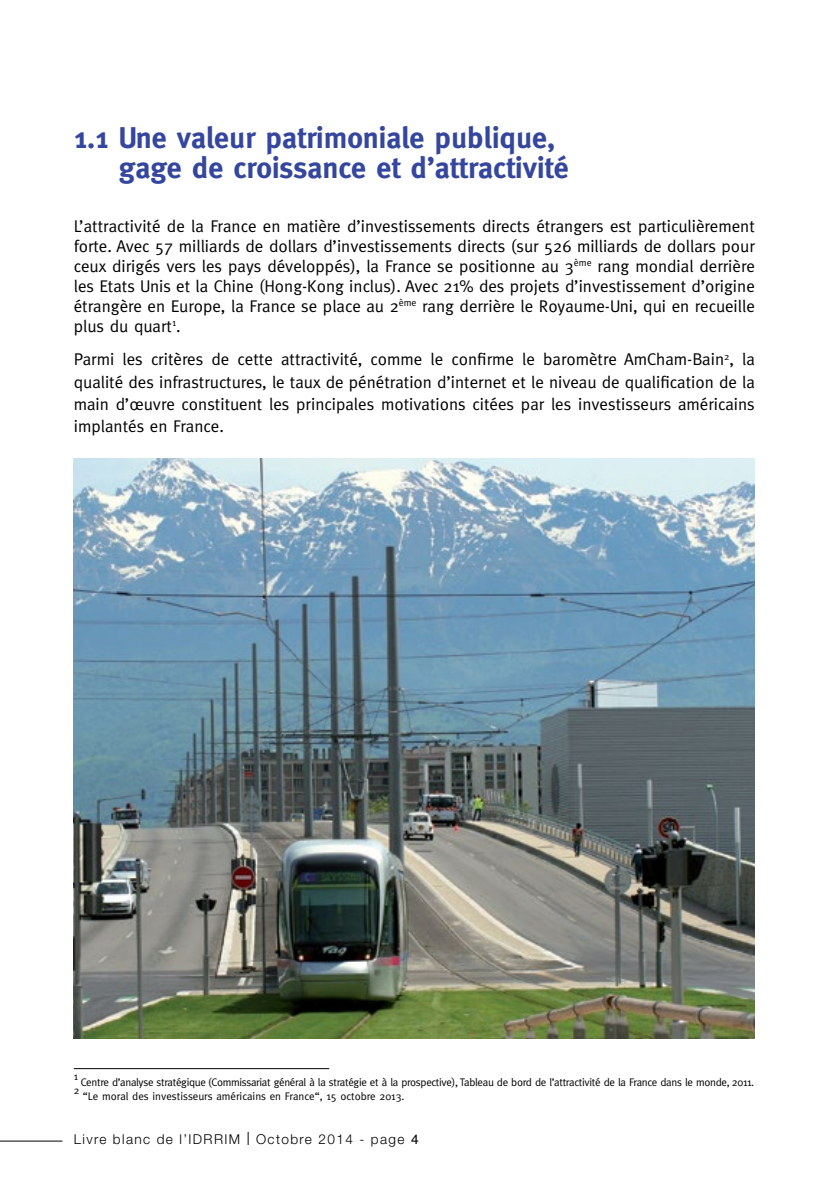
<style>
.page{position:relative;width:840px;height:1191px;background:#fff}
.page>*{position:absolute;margin:0;border:0;box-sizing:border-box;transform-origin:0 0}
.t1{font:700 30px/30px "Meta";color:#34469d}
.t2{font:17px/20px "Meta";color:#000;text-align:justify}
.t3{font:300 13.6px "Helvetica Neue LT Std";letter-spacing:.1em;color:#000}
.t4{font:11px "Meta";letter-spacing:-.03em;color:#000}
.t5{font:11px "Meta";color:#000}
.t6{font:10.4px "Meta";color:#000}
.s1{font-size:18.4px}
.s2{font-family:"Helvetica";font-weight:400}
</style>
<div class="page">
<hr style="left:0;top:1140px;width:62px;height:1px;background:#000">
<img style="left:74px;top:459px;width:680px;height:579px">
<hr style="left:74px;top:1068px;width:255px;height:1px;background:#000">
<h1 class="t1" style="left:119px;top:122px;width:451px;text-indent:-45px">1.1 Une valeur patrimoniale publique, gage de croissance et d’attractivité</h1>
<p class="t2" style="left:74px;top:216px;width:682px">L’attractivité de la France en matière d’investissements directs étrangers est particulièrement forte. Avec 57 milliards de dollars d’investissements directs (sur 526 milliards de dollars pour ceux dirigés vers les pays développés), la France se positionne au 3<sup>ème</sup> rang mondial derrière les Etats Unis et la Chine (Hong-Kong inclus). Avec 21% des projets d’investissement d’origine étrangère en Europe, la France se place au 2<sup>ème</sup> rang derrière le Royaume-Uni, qui en recueille plus du quart<sup>1</sup>.</p>
<p class="t2" style="left:74px;top:348px;width:682px;line-height:22px">Parmi les critères de cette attractivité, comme le confirme le baromètre AmCham-Bain<sup>2</sup>, la qualité des infrastructures, le taux de pénétration d’internet et le niveau de qualification de la main d’œuvre constituent les principales motivations citées par les investisseurs américains implantés en France.</p>
<p class="t6" style="left:74px;top:1070px;width:6px">1</p>
<p class="t4" style="left:81px;top:1076px;width:674px">Centre d’analyse stratégique (Commissariat général à la stratégie et à la prospective), Tableau de bord de l’attractivité de la France dans le monde, 2011.</p>
<p class="t6" style="left:74px;top:1084px;width:7px">2</p>
<p class="t5" style="left:83px;top:1090px;width:323px">“Le moral des investisseurs américains en France“, 15 octobre 2013.</p>
<p class="t3" style="left:74px;top:1131px;width:346px">Livre blanc de l’IDRRIM <span class="s1">I</span> Octobre 2014 - page <span class="s2">4</span></p>
</div>
